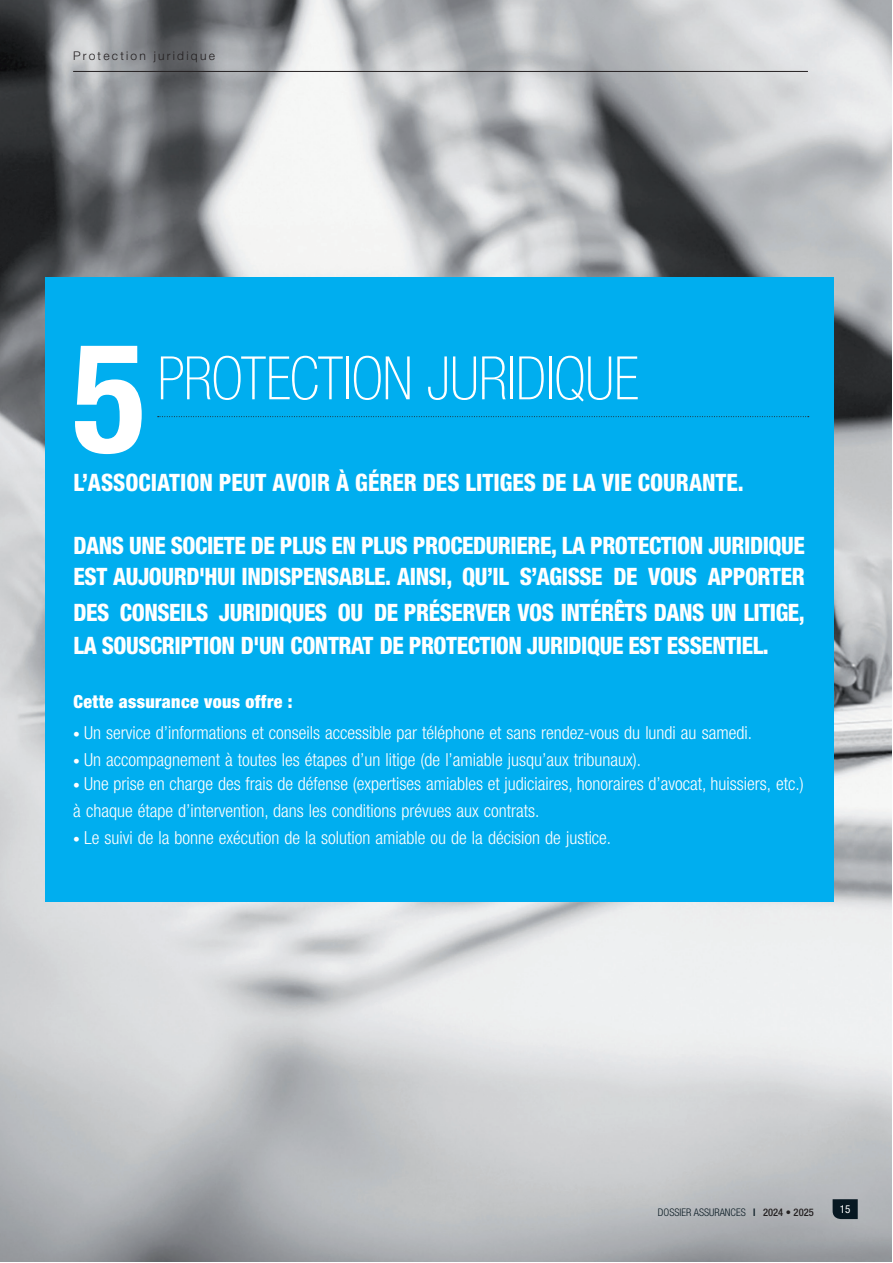
<style>
.page{position:relative;width:893px;height:1263px;background:#fff}
.page>*{position:absolute;margin:0;border:0;box-sizing:border-box;transform-origin:0 0}
.t1{font:700 condensed 152.85px "Helvetica Neue LT Std";color:#fff}
.t2{font:100 condensed 60px "Helvetica Neue LT Std";letter-spacing:-.01em;color:#fff}
.t3{font:800 condensed 24px/31.3px "Helvetica Neue LT Std";letter-spacing:-.02em;color:#fff;scale:.95 1}
.t4{font:800 condensed 24px "Helvetica Neue LT Std";color:#fff;scale:.95 1}
.t5{font:300 condensed 18px/27px "Helvetica Neue LT Std";color:#fff}
.t6{font:900 condensed 18px "Helvetica Neue LT Std";letter-spacing:.02em;color:#fff}
.t7{font:300 12px "Helvetica Neue LT Std";letter-spacing:.185em;color:#231f20}
.t8{font:condensed 10.95px "Helvetica Neue LT Std";color:#fff}
.t9{font:300 condensed 10.5px "Helvetica Neue LT Std";color:#091a23}
.s1{font-stretch:normal;font-size:13.5px}
.s2{font-weight:500}
.s3{font-weight:500;color:#242021}
</style>
<div class="page">
<img style="left:0;top:0;width:891px;height:1261px">
<div style="left:46px;top:277px;width:788px;height:624px;background:#00aeef"></div>
<hr style="left:73px;top:71px;width:735px;height:1px;background:#231f20">
<svg style="left:158px;top:416px;width:651px;height:1px"></svg>
<svg style="left:833px;top:1199px;width:25px;height:20px"></svg>
<p class="t7" style="left:73px;top:48px;width:143px">Protection juridique</p>
<h1 class="t1" style="left:72px;top:305px;width:75px">5</h1>
<h2 class="t2" style="left:157px;top:344px;width:483px">PROTECTION JURIDIQUE</h2>
<h3 class="t4" style="left:74px;top:468px;width:707px">L’ASSOCIATION PEUT AVOIR À GÉRER DES LITIGES DE LA VIE COURANTE.</h3>
<h3 class="t3" style="left:74px;top:529px;width:771px">DANS UNE SOCIETE DE PLUS EN PLUS PROCEDURIERE, LA PROTECTION JURIDIQUE<br>EST AUJOURD'HUI INDISPENSABLE. AINSI, QU’IL S’AGISSE DE VOUS APPORTER</h3>
<h3 class="t3" style="left:74px;top:595px;width:771px;line-height:33.6px">DES CONSEILS JURIDIQUES OU DE PRÉSERVER VOS INTÉRÊTS DANS UN LITIGE,<br>LA SOUSCRIPTION D'UN CONTRAT DE PROTECTION JURIDIQUE EST ESSENTIEL.</h3>
<p class="t6" style="left:74px;top:691px;width:220px">Cette assurance vous offre :</p>
<p class="t5" style="left:73px;top:719px;width:680px"><span class="s1">•</span> Un service d’informations et conseils accessible par téléphone et sans rendez-vous du lundi au samedi.</p>
<p class="t5" style="left:73px;top:746px;width:569px"><span class="s1">•</span> Un accompagnement à toutes les étapes d’un litige (de l’amiable jusqu’aux tribunaux).</p>
<p class="t5" style="left:73px;top:770px;width:732px"><span class="s1">•</span> Une prise en charge des frais de défense (expertises amiables et judiciaires, honoraires d’avocat, huissiers, etc.) à chaque étape d’intervention, dans les conditions prévues aux contrats.</p>
<p class="t5" style="left:73px;top:824px;width:539px"><span class="s1">•</span> Le suivi de la bonne exécution de la solution amiable ou de la décision de justice.</p>
<p class="t9" style="left:658px;top:1206px;width:157px">DOSSIER ASSURANCES <span class="s2">I</span> <span class="s3">2024 • 2025</span></p>
<p class="t8" style="left:840px;top:1202px;width:12px">15</p>
</div>
